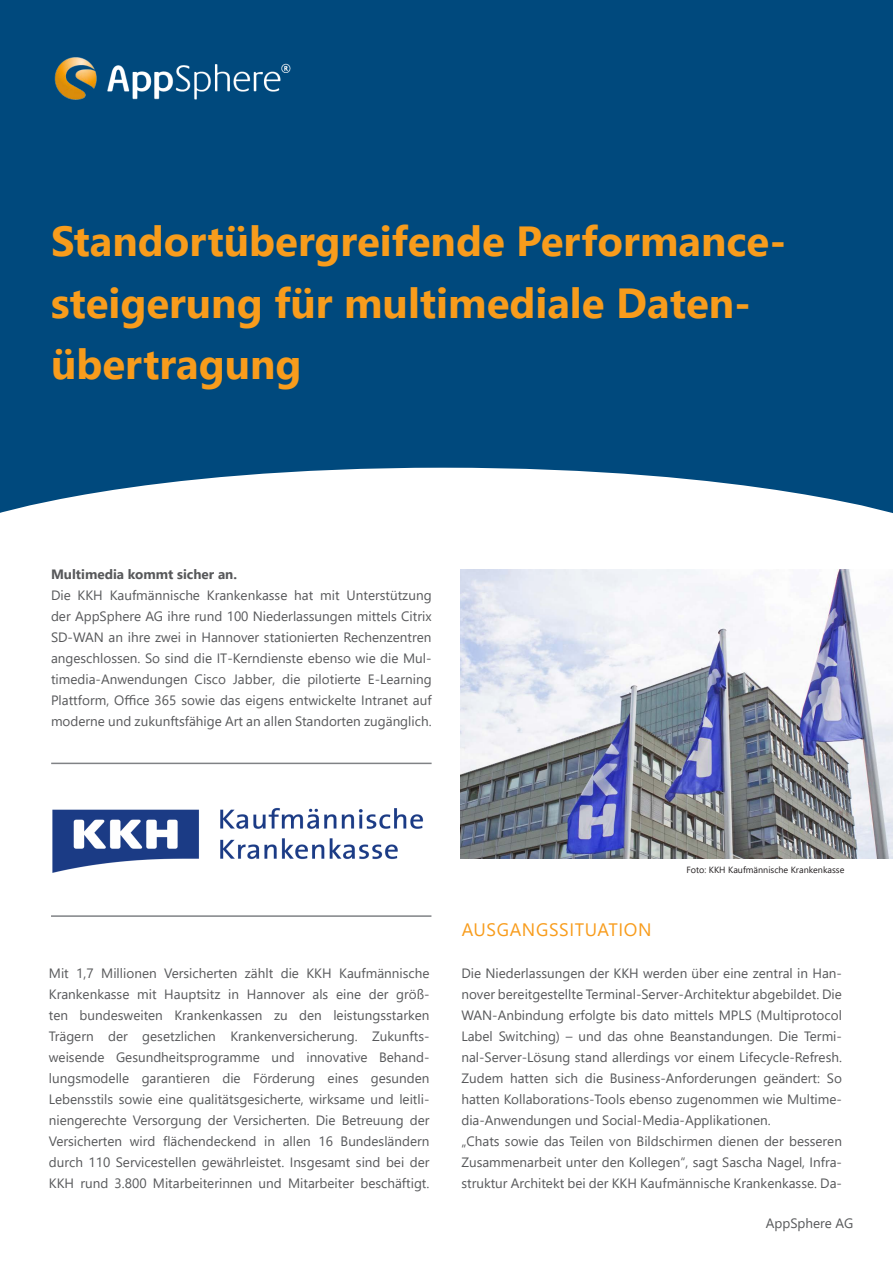
<style>
.page{position:relative;width:893px;height:1263px;background:#fff}
.page>*{position:absolute;margin:0;border:0;box-sizing:border-box;transform-origin:0 0}
.Überschrift_Titel{font:700 42px/61.5px "Segoe UI";color:#f89c1c}
.Fließtext{font:18px "Segoe UI";letter-spacing:.035em;color:#f89c1c}
.Fließtext-2{font:13.5px/21px "Segoe UI";color:#57585a;text-align:justify}
.Fließtext-3{font:700 13.5px "Segoe UI";color:#57585a}
.Fließtext-4{font:9px "Segoe UI";color:#231f20}
</style>
<div class="page">
<div style="left:0;top:0;width:893px;height:513px;background:#00497d"></div>
<img style="left:51px;top:51px;width:244px;height:56px">
<img style="left:52px;top:807px;width:372px;height:66px">
<hr style="left:51px;top:915px;width:380px;height:2px;background:#808285">
<hr style="left:51px;top:763px;width:381px;height:1px;background:#808285">
<img style="left:461px;top:569px;width:432px;height:289px">
<p class="Überschrift_Titel" style="left:51px;top:207px;width:737px">Standortübergreifende Performance&shy;steigerung für multimediale Daten&shy;übertragung</p>
<p class="Fließtext-3" style="left:51px;top:561px;width:188px">Multimedia kommt sicher an.</p>
<p class="Fließtext-2" style="left:51px;top:584px;width:382px">Die KKH Kaufmännische Krankenkasse hat mit Unterstützung der AppSphere AG ihre rund 100 Niederlassungen mittels Citrix SD-WAN an ihre zwei in Hannover stationierten Rechenzentren angeschlossen. So sind die IT-Kerndienste ebenso wie die Mul&shy;timedia-Anwendungen Cisco Jabber, die pilotierte E-Learning Plattform, Office 365 sowie das eigens entwickelte Intranet auf moderne und zukunftsfähige Art an allen Standorten zugänglich.</p>
<p class="Fließtext-2" style="left:49px;top:962px;width:382px">Mit 1,7 Millionen Versicherten zählt die KKH Kaufmännische Krankenkasse mit Hauptsitz in Hannover als eine der größ&shy;ten bundesweiten Krankenkassen zu den leistungsstarken Trägern der gesetzlichen Krankenversicherung. Zukunfts&shy;weisende Gesundheitsprogramme und innovative Behand&shy;lungsmodelle garantieren die Förderung eines gesunden Lebensstils sowie eine qualitätsgesicherte, wirksame und leitli&shy;niengerechte Versorgung der Versicherten. Die Betreuung der Versicherten wird flächendeckend in allen 16 Bundesländern durch 110 Servicestellen gewährleistet. Insgesamt sind bei der KKH rund 3.800 Mitarbeiterinnen und Mitarbeiter beschäftigt.</p>
<p class="Fließtext-4" style="left:686px;top:861px;width:160px">Foto: KKH Kaufmännische Krankenkasse</p>
<p class="Fließtext" style="left:462px;top:913px;width:191px">AUSGANGSSITUATION</p>
<p class="Fließtext-2" style="left:461px;top:962px;width:382px">Die Niederlassungen der KKH werden über eine zentral in Han&shy;nover bereitgestellte Terminal-Server-Architektur abgebildet. Die WAN-Anbindung erfolgte bis dato mittels MPLS (Multiprotocol Label Switching) – und das ohne Beanstandungen. Die Termi&shy;nal-Server-Lösung stand allerdings vor einem Lifecycle-Refresh.<br>Zudem hatten sich die Business-Anforderungen geändert: So hatten Kollaborations-Tools ebenso zugenommen wie Multime&shy;dia-Anwendungen und Social-Media-Applikationen.</p>
<p class="Fließtext-2" style="left:461px;top:1130px;width:382px">„Chats sowie das Teilen von Bildschirmen dienen der besseren Zusammenarbeit unter den Kollegen“, sagt Sascha Nagel, Infra&shy;struktur Architekt bei der KKH Kaufmännische Krankenkasse. Da-</p>
<p class="Fließtext-2" style="left:766px;top:1212px;width:89px">AppSphere AG</p>
</div>
